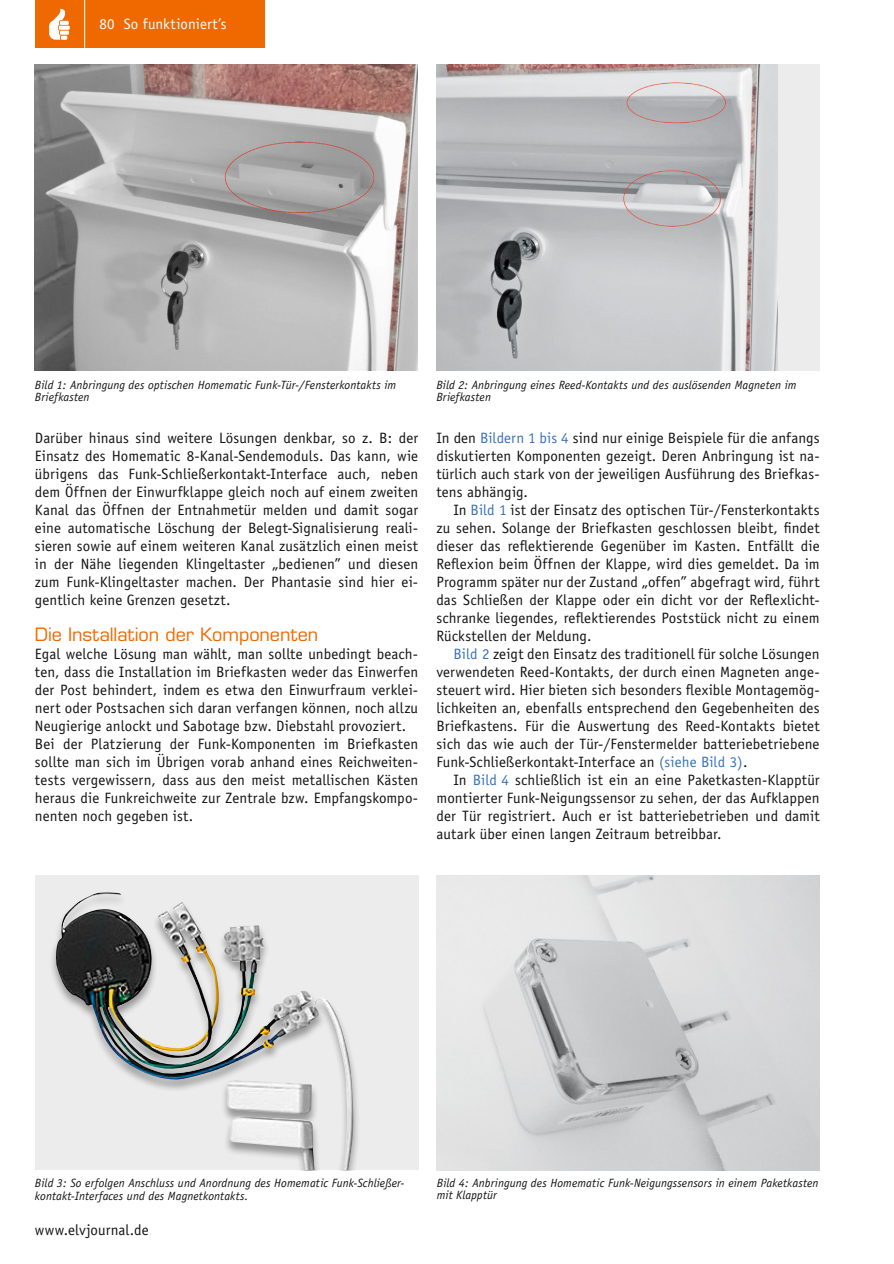
<style>
.page{position:relative;width:894px;height:1264px;background:#fff}
.page>*{position:absolute;margin:0;border:0;box-sizing:border-box;transform-origin:0 0}
.Subhead_5{font:18px "Eurostile";color:#ef6800}
.Fließtext_Neuer_Absa{font:15px/18px "Officina Sans";letter-spacing:.005em;color:#141414;text-align:justify}
.Fließtext_Neue_Zeile{font:15px/18px "Officina Sans";letter-spacing:.005em;color:#141414;text-align:justify}
.t1{font:15px "Officina Sans";letter-spacing:.005em;color:#fff}
.Bildunterschrift{font:italic 12px/12.8px "Officina Sans";letter-spacing:.005em;color:#141414}
.s1{color:#3a72b8}
</style>
<div class="page">
<div style="left:35px;top:1px;width:230px;height:47px;background:#ef6800"></div>
<hr style="left:84px;top:1px;width:1px;height:47px;background:#fff">
<svg style="left:49px;top:8px;width:21px;height:32px"></svg>
<div style="left:35px;top:875px;width:383px;height:294px;background:#ececec"></div>
<img style="left:35px;top:65px;width:383px;height:306px">
<div style="left:436px;top:65px;width:383px;height:306px;background:#ececec"></div>
<img style="left:436px;top:65px;width:342px;height:306px">
<img style="left:436px;top:875px;width:383px;height:294px">
<div style="left:49px;top:891px;width:312px;height:278px;background:#141414;opacity:.4"></div>
<img style="left:55px;top:893px;width:298px;height:276px">
<p class="t1" style="left:100px;top:15px;width:129px">80 So funktioniert’s</p>
<p class="Bildunterschrift" style="left:35px;top:378px;width:363px">Bild 1: Anbringung des optischen Homematic Funk-Tür-/Fensterkontakts im<br>Briefkasten</p>
<p class="Bildunterschrift" style="left:436px;top:378px;width:362px">Bild 2: Anbringung eines Reed-Kontakts und des auslösenden Magneten im<br>Briefkasten</p>
<p class="Fließtext_Neuer_Absa" style="left:35px;top:429px;width:385px">Darüber hinaus sind weitere Lösungen denkbar, so z. B: der Einsatz des Homematic 8-Kanal-Sendemoduls. Das kann, wie übrigens das Funk-Schließerkontakt-Interface auch, neben dem Öffnen der Einwurfklappe gleich noch auf einem zweiten Kanal das Öffnen der Entnahmetür melden und damit sogar eine automatische Löschung der Belegt-Signalisierung reali&shy;sieren sowie auf einem weiteren Kanal zusätzlich einen meist in der Nähe liegenden Klingeltaster „bedienen” und diesen zum Funk-Klingeltaster machen. Der Phantasie sind hier ei&shy;gentlich keine Grenzen gesetzt.</p>
<p class="Subhead_5" style="left:35px;top:623px;width:285px">Die Installation der Komponenten</p>
<p class="Fließtext_Neuer_Absa" style="left:35px;top:645px;width:385px">Egal welche Lösung man wählt, man sollte unbedingt beach&shy;ten, dass die Installation im Briefkasten weder das Einwerfen der Post behindert, indem es etwa den Einwurfraum verklei&shy;nert oder Postsachen sich daran verfangen können, noch allzu Neugierige anlockt und Sabotage bzw. Diebstahl provoziert.</p>
<p class="Fließtext_Neuer_Absa" style="left:35px;top:735px;width:385px">Bei der Platzierung der Funk-Komponenten im Briefkasten sollte man sich im Übrigen vorab anhand eines Reichweiten&shy;tests vergewissern, dass aus den meist metallischen Kästen heraus die Funkreichweite zur Zentrale bzw. Empfangskompo&shy;nenten noch gegeben ist.</p>
<p class="Fließtext_Neuer_Absa" style="left:436px;top:429px;width:385px">In den <span class="s1">Bildern 1 bis 4</span> sind nur einige Beispiele für die anfangs diskutierten Komponenten gezeigt. Deren Anbringung ist na&shy;türlich auch stark von der jeweiligen Ausführung des Briefkas&shy;tens abhängig.</p>
<p class="Fließtext_Neue_Zeile" style="left:436px;top:501px;width:385px;text-indent:17px">In <span class="s1">Bild 1</span> ist der Einsatz des optischen Tür-/Fensterkontakts zu sehen. Solange der Briefkasten geschlossen bleibt, findet dieser das reflektierende Gegenüber im Kasten. Entfällt die Reflexion beim Öffnen der Klappe, wird dies gemeldet. Da im Programm später nur der Zustand „offen” abgefragt wird, führt das Schließen der Klappe oder ein dicht vor der Reflexlicht&shy;schranke liegendes, reflektierendes Poststück nicht zu einem Rückstellen der Meldung.</p>
<p class="Fließtext_Neue_Zeile" style="left:436px;top:645px;width:385px;text-indent:17px"><span class="s1">Bild 2</span> zeigt den Einsatz des traditionell für solche Lösungen verwendeten Reed-Kontakts, der durch einen Magneten ange&shy;steuert wird. Hier bieten sich besonders flexible Montagemög&shy;lichkeiten an, ebenfalls entsprechend den Gegebenheiten des Briefkastens. Für die Auswertung des Reed-Kontakts bietet sich das wie auch der Tür-/Fenstermelder batteriebetriebene Funk-Schließerkontakt-Interface an <span class="s1">(siehe Bild 3)</span>.</p>
<p class="Fließtext_Neue_Zeile" style="left:436px;top:771px;width:385px;text-indent:17px">In <span class="s1">Bild 4</span> schließlich ist ein an eine Paketkasten-Klapptür montierter Funk-Neigungssensor zu sehen, der das Aufklappen der Tür registriert. Auch er ist batteriebetrieben und damit autark über einen langen Zeitraum betreibbar.</p>
<p class="Bildunterschrift" style="left:35px;top:1176px;width:371px">Bild 3: So erfolgen Anschluss und Anordnung des Homematic Funk-Schließer&shy;kontakt-Interfaces und des Magnetkontakts.</p>
<p class="Fließtext_Neuer_Absa" style="left:35px;top:1221px;width:115px">www.elvjournal.de</p>
<p class="Bildunterschrift" style="left:437px;top:1176px;width:383px">Bild 4: Anbringung des Homematic Funk-Neigungssensors in einem Paketkasten mit Klapptür</p>
</div>
